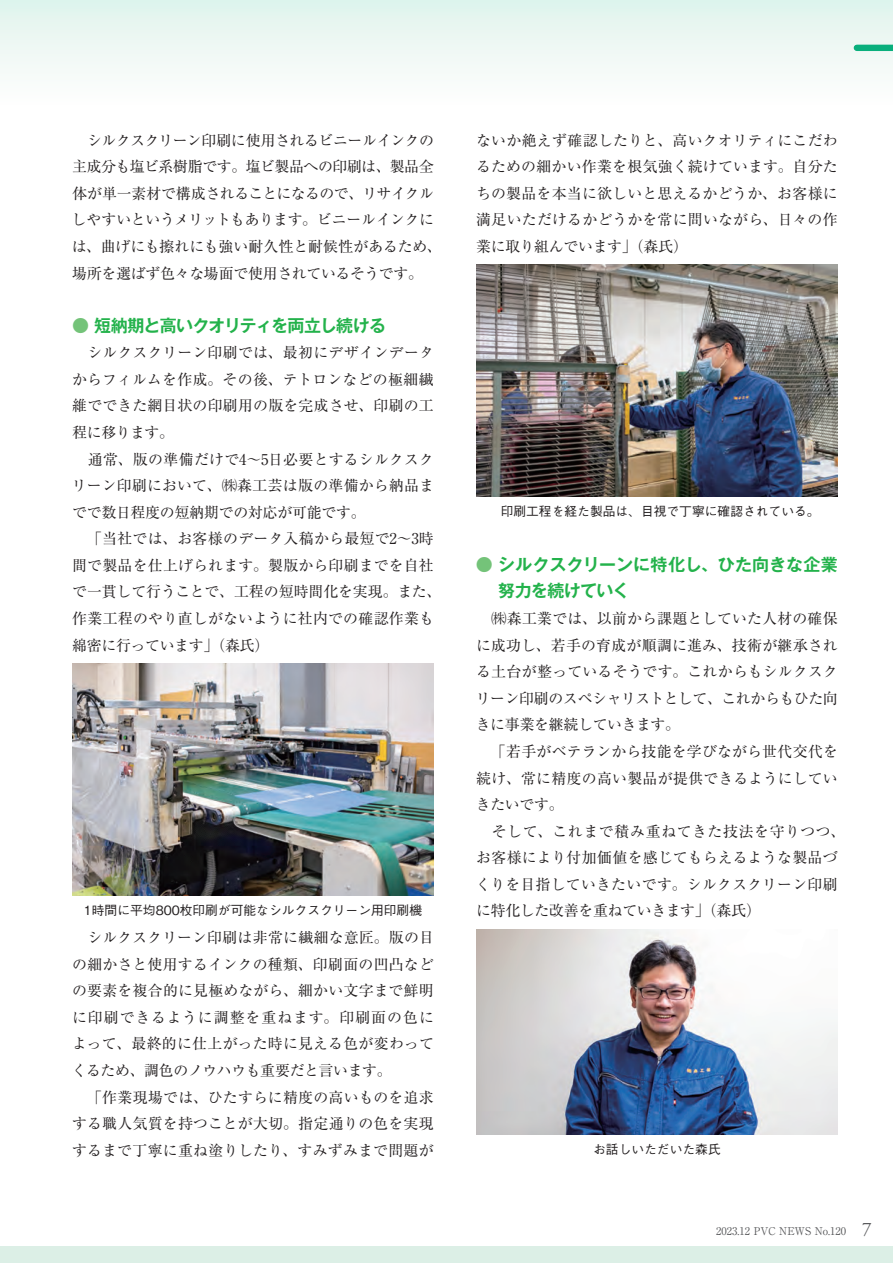
<style>
.page{position:relative;width:893px;height:1263px;background:#fff}
.page>*{position:absolute;margin:0;border:0;box-sizing:border-box;transform-origin:0 0}
.本文タイトルのコピー{font:700 16.95px/26.5px "Gothic MB101 Pr 6 De";letter-spacing:-.005em;color:#23b24b}
.本文タイトルのコピー-2{font:700 16.95px "Gothic MB101 Pr 6 De";letter-spacing:-.03em;color:#23b24b}
.本文{font:14.85px/26.5px "Ryumin Pr 6";letter-spacing:.005em;color:#231f20;text-align:justify}
.本文-2{font:14.85px/26.5px "Ryumin Pr 6";letter-spacing:-.025em;color:#231f20}
.本文-3{font:14.85px/26.5px "Ryumin Pr 6";letter-spacing:.025em;color:#231f20}
.本文-4{font:14.85px "Ryumin Pr 6";letter-spacing:-.02em;color:#231f20}
.キャプション{font:500 12.75px "Gothic BBB Pr 6";color:#231f20}
.t1{font:10.65px "Ryumin Pro";color:#57585a}
.s1{color:#74c379}
.s2{font-family:"Adobe Garamond Pro";font-size:19.2px}
</style>
<div class="page">
<div style="left:0;top:0;width:893px;height:105px;background:linear-gradient(to bottom,#dff3ec,#fffefe)"></div>
<svg style="left:0;top:0;width:1px;height:105px"></svg>
<div style="left:0;top:1246px;width:893px;height:17px;background:#dcefe6"></div>
<div style="left:857px;top:45px;width:36px;height:6px;background:#09af7c"></div>
<img style="left:72px;top:663px;width:362px;height:232px">
<img style="left:476px;top:265px;width:362px;height:231px">
<img style="left:476px;top:929px;width:362px;height:205px">
<p class="本文-2" style="left:72px;top:126px;width:372px">　シルクスクリーン印刷に使用されるビニールインクの主成分も塩ビ系樹脂です。塩ビ製品への印刷は、製品全体が単一素材で構成されることになるので、リサイクルしやすいというメリットもあります。ビニールインクには、曲げにも擦れにも強い耐久性と耐候性があるため、場所を選ばず色々な場面で使用されているそうです。</p>
<p class="本文タイトルのコピー-2" style="left:72px;top:311px;width:316px"><span class="s1">●</span> 短納期と高いクオリティを両立し続ける</p>
<p class="本文" style="left:72px;top:339px;width:363px">　シルクスクリーン印刷では、最初にデザインデータからフィルムを作成。その後、テトロンなどの極細繊維でできた網目状の印刷用の版を完成させ、印刷の工程に移ります。</p>
<p class="本文" style="left:72px;top:445px;width:364px">　通常、版の準備だけで4～5日必要とするシルクスクリーン印刷において、㈱森工芸は版の準備から納品までで数日程度の短納期での対応が可能です。</p>
<p class="本文" style="left:72px;top:525px;width:371px;text-align:left">　「当社では、お客様のデータ入稿から最短で2〜3時間で製品を仕上げられます。製版から印刷までを自社で一貫して行うことで、工程の短時間化を実現。また、作業工程のやり直しがないように社内での確認作業も綿密に行っています」（森氏）</p>
<p class="本文" style="left:476px;top:126px;width:363px">ないか絶えず確認したりと、高いクオリティにこだわるための細かい作業を根気強く続けています。自分たちの製品を本当に欲しいと思えるかどうか、お客様に満足いただけるかどうかを常に問いながら、日々の作業に取り組んでいます」（森氏）</p>
<p class="キャプション" style="left:501px;top:501px;width:320px">印刷工程を経た製品は、目視で丁寧に確認されている。</p>
<p class="本文タイトルのコピー" style="left:498px;top:550px;width:341px;text-indent:-22px"><span class="s1">●</span> シルクスクリーンに特化し、ひた向きな企業努力を続けていく</p>
<p class="本文" style="left:476px;top:604px;width:364px">　㈱森工業では、以前から課題としていた人材の確保に成功し、若手の育成が順調に進み、技術が継承される土台が整っているそうです。これからもシルクスクリーン印刷のスペシャリストとして、これからもひた向きに事業を継続していきます。</p>
<p class="本文" style="left:476px;top:737px;width:363px">　「若手がベテランから技能を学びながら世代交代を続け、常に精度の高い製品が提供できるようにしていきたいです。</p>
<p class="本文-3" style="left:476px;top:817px;width:371px">　そして、これまで積み重ねてきた技法を守りつつ、お客様により付加価値を感じてもらえるような製品づくりを目指していきたいです。シルクスクリーン印刷</p>
<p class="キャプション" style="left:84px;top:900px;width:340px">1時間に平均800枚印刷が可能なシルクスクリーン用印刷機</p>
<p class="本文-4" style="left:476px;top:899px;width:286px">に特化した改善を重ねていきます」（森氏）</p>
<p class="本文" style="left:72px;top:923px;width:364px">　シルクスクリーン印刷は非常に繊細な意匠。版の目の細かさと使用するインクの種類、印刷面の凹凸などの要素を複合的に見極めながら、細かい文字まで鮮明に印刷できるように調整を重ねます。印刷面の色によって、最終的に仕上がった時に見える色が変わってくるため、調色のノウハウも重要だと言います。</p>
<p class="本文" style="left:72px;top:1083px;width:363px">　「作業現場では、ひたすらに精度の高いものを追求する職人気質を持つことが大切。指定通りの色を実現するまで丁寧に重ね塗りしたり、すみずみまで問題が</p>
<p class="キャプション" style="left:593px;top:1139px;width:129px">お話しいただいた森氏</p>
<p class="t1" style="left:716px;top:1223px;width:157px">2023.12 PVC NEWS No.120 <span class="s2">7</span></p>
</div>
